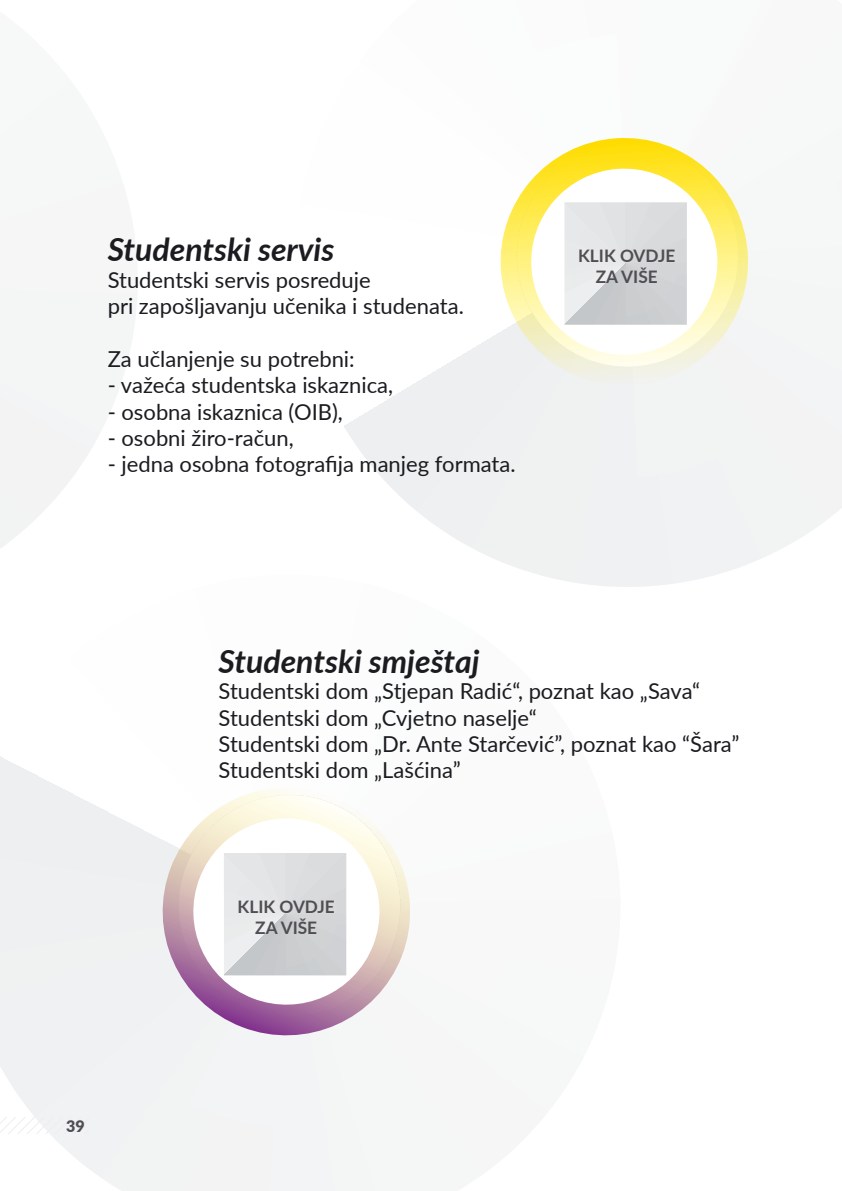
<style>
.page{position:relative;width:842px;height:1191px;background:#fff}
.page>*{position:absolute;margin:0;border:0;box-sizing:border-box;transform-origin:0 0}
.t1{font:italic 700 32px "Lato";color:#1b1c20}
.t2{font:22px/26.4px "Lato";color:#1b1c20}
.t3{font:700 17.2px/20.8px "Lato";color:#504e53;text-align:center}
.t4{font:900 16px "Lato";color:#504e53}
</style>
<div class="page">
<svg style="left:0;top:756px;width:410px;height:435px"></svg>
<svg style="left:0;top:289px;width:137px;height:259px"></svg>
<svg style="left:152px;top:771px;width:257px;height:275px"></svg>
<svg style="left:344px;top:278px;width:498px;height:309px"></svg>
<svg style="left:479px;top:138px;width:290px;height:264px"></svg>
<svg style="left:564px;top:202px;width:123px;height:123px;background:#d9dbdc"></svg>
<svg style="left:224px;top:853px;width:122px;height:122px;background:#d8dadc"></svg>
<svg style="left:0;top:1117px;width:89px;height:16px"></svg>
<h1 class="t1" style="left:108px;top:226px;width:228px">Studentski servis</h1>
<p class="t2" style="left:108px;top:265px;width:358px">Studentski servis posreduje<br>pri zapošljavanju učenika i studenata.</p>
<p class="t2" style="left:108px;top:345px;width:249px">Za učlanjenje su potrebni:</p>
<p class="t2" style="left:108px;top:371px;width:287px">- važeća studentska iskaznica,</p>
<p class="t2" style="left:108px;top:397px;width:237px">- osobna iskaznica (OIB),</p>
<p class="t2" style="left:108px;top:424px;width:187px">- osobni žiro-račun,</p>
<p class="t2" style="left:108px;top:450px;width:409px">- jedna osobna fotografija manjeg formata.</p>
<p class="t3" style="left:578px;top:245px;width:99px">KLIK OVDJE<br>ZA VIŠE</p>
<h1 class="t1" style="left:219px;top:637px;width:262px">Studentski smještaj</h1>
<p class="t2" style="left:219px;top:677px;width:522px">Studentski dom „Stjepan Radić“, poznat kao „Sava“ Studentski dom „Cvjetno naselje“<br>Studentski dom „Dr. Ante Starčević”, poznat kao “Šara” Studentski dom „Lašćina”</p>
<p class="t3" style="left:238px;top:895px;width:99px">KLIK OVDJE<br>ZA VIŠE</p>
<p class="t4" style="left:66px;top:1114px;width:20px">39</p>
</div>
